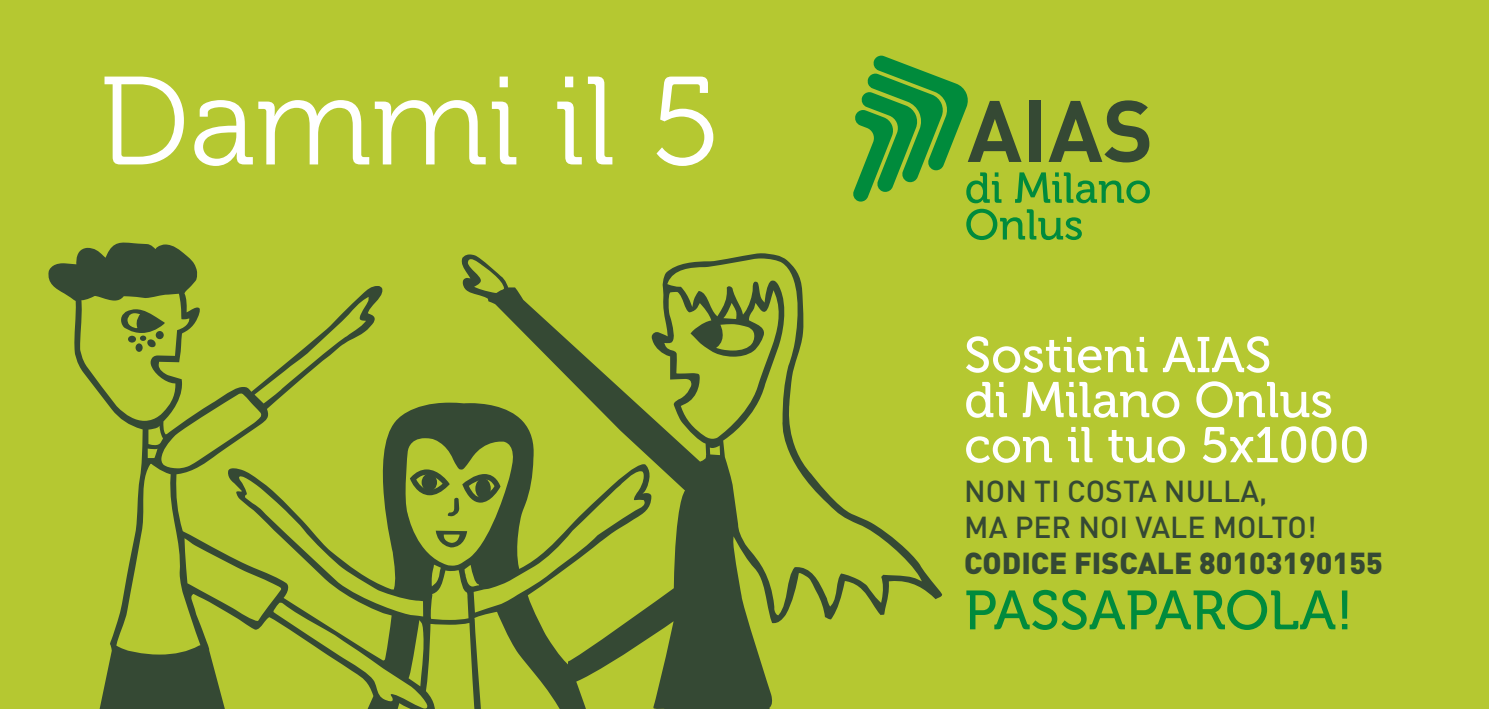
<style>
.page{position:relative;width:1489px;height:709px;background:#fff}
.page>*{position:absolute;margin:0;border:0;box-sizing:border-box;transform-origin:0 0}
.t1{font:125px "Museo 300";color:#fff}
.t2{font:55px "Museo 500";color:#008b3c}
.t3{font:50px "Museo 500";color:#fff}
.t4{font:500 30px "DIN";color:#354934}
.t5{font:900 30px "DIN";color:#354934}
</style>
<div class="page">
<div style="left:0;top:0;width:1488px;height:709px;background:#b5c831"></div>
<svg style="left:853px;top:56px;width:296px;height:147px"></svg>
<svg style="left:966px;top:209px;width:115px;height:31px"></svg>
<svg style="left:48px;top:242px;width:894px;height:467px"></svg>
<svg style="left:436px;top:530px;width:31px;height:17px"></svg>
<svg style="left:410px;top:469px;width:90px;height:47px"></svg>
<div style="left:475px;top:478px;width:15px;height:21px;background:#354934;border-radius:50%"></div>
<div style="left:421px;top:473px;width:16px;height:18px;background:#354934;border-radius:50%"></div>
<p class="t1" style="left:99px;top:54px;width:623px">Dammi il 5</p>
<p class="t3" style="left:964px;top:327px;width:308px">Sostieni AIAS</p>
<p class="t3" style="left:964px;top:372px;width:370px">di Milano Onlus</p>
<p class="t3" style="left:964px;top:417px;width:407px">con il tuo 5x1000</p>
<p class="t4" style="left:964px;top:472px;width:304px">NON TI COSTA NULLA,</p>
<p class="t4" style="left:964px;top:508px;width:354px">MA PER NOI VALE MOLTO!</p>
<p class="t5" style="left:964px;top:543px;width:420px">CODICE FISCALE 80103190155</p>
<p class="t2" style="left:964px;top:580px;width:390px">PASSAPAROLA!</p>
</div>
